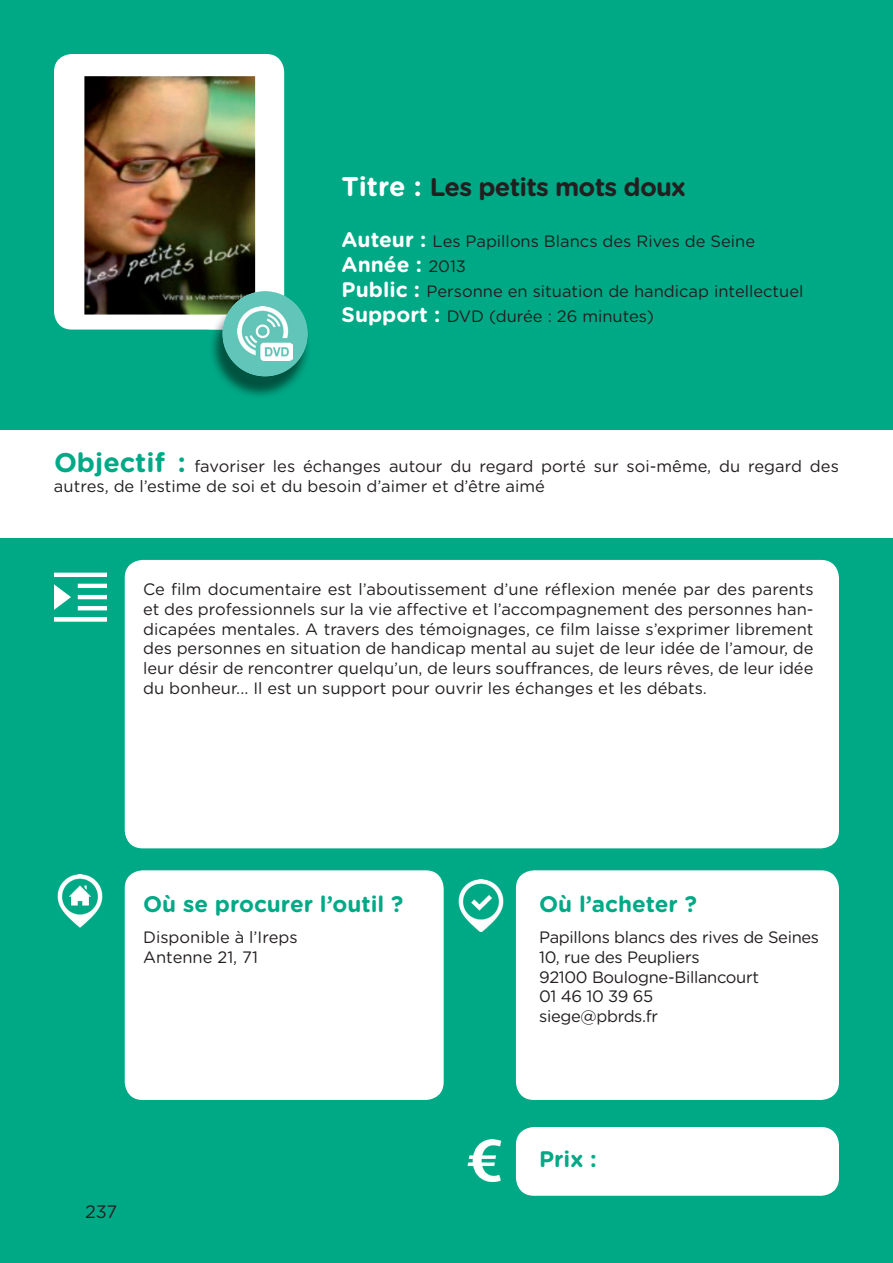
<style>
.page{position:relative;width:893px;height:1263px;background:#00a986}
.page>*{position:absolute;margin:0;border:0;box-sizing:border-box;transform-origin:0 0}
.t1{font:700 25.5px "Gotham Rounded";letter-spacing:-.03em;color:#231f20}
.t2{font:700 22.5px "Gotham Rounded";color:#00a986}
.t3{font:700 21px "Gotham Rounded";color:#fff}
.t4{font:18px "Gotham Rounded";color:#231f20}
.t5{font:16.5px/19.8px "Gotham Rounded";color:#231f20}
.t6{font:16.5px/19.8px "Gotham Rounded";letter-spacing:-.02em;color:#231f20}
.s1{font-size:27px;color:#fff}
.s2{font-weight:700;font-size:21px;color:#fff}
.s3{font-weight:400;font-size:16.5px;color:#231f20}
.s4{font-weight:700;font-size:27px;color:#00a986}
</style>
<div class="page">
<div style="left:0;top:430px;width:893px;height:108px;background:#fff"></div>
<div style="left:54px;top:54px;width:230px;height:276px;background:#fff;border-radius:18px"></div>
<div style="left:125px;top:560px;width:714px;height:288px;background:#fff;border-radius:18px"></div>
<div style="left:125px;top:870px;width:319px;height:230px;background:#fff;border-radius:18px"></div>
<img style="left:54px;top:572px;width:52px;height:50px">
<img style="left:57px;top:875px;width:46px;height:52px">
<img style="left:458px;top:879px;width:46px;height:53px">
<div style="left:516px;top:870px;width:323px;height:230px;background:#fff;border-radius:18px"></div>
<div style="left:516px;top:1127px;width:323px;height:69px;background:#fff;border-radius:18px"></div>
<img style="left:467px;top:1140px;width:35px;height:41px">
<img style="left:84px;top:76px;width:171px;height:239px">
<img style="left:212px;top:330px;width:96px;height:66px">
<img style="left:209px;top:315px;width:18px;height:15px">
<img style="left:209px;top:297px;width:34px;height:18px">
<div style="left:223px;top:291px;width:85px;height:85px;background:#61c5b9;border-radius:50%"></div>
<img style="left:237px;top:307px;width:56px;height:54px">
<h1 class="t1" style="left:342px;top:169px;width:346px"><span class="s1">Titre :</span> Les petits mots doux</h1>
<p class="t5" style="left:342px;top:230px;width:415px"><span class="s2">Auteur :</span> Les Papillons Blancs des Rives de Seine</p>
<p class="t3" style="left:342px;top:249px;width:126px">Année : <span class="s3">2013</span></p>
<p class="t5" style="left:342px;top:278px;width:463px;line-height:25.2px"><span class="s2">Public :</span> Personne en situation de handicap intellectuel<br><span class="s2">Support :</span> DVD (durée : 26 minutes)</p>
<p class="t5" style="left:54px;top:456px;width:786px"><span class="s4">Objectif :</span> favoriser les échanges autour du regard porté sur soi-même, du regard des autres, de l’estime de soi et du besoin d’aimer et d’être aimé</p>
<p class="t5" style="left:143px;top:578px;width:672px;text-align:justify">Ce film documentaire est l’aboutissement d’une réflexion menée par des parents et des professionnels sur la vie affective et l’accompagnement des personnes han&shy;dicapées mentales. A travers des témoignages, ce film laisse s’exprimer librement des personnes en situation de handicap mental au sujet de leur idée de l’amour, de leur désir de rencontrer quelqu’un, de leurs souffrances, de leurs rêves, de leur idée du bonheur... Il est un support pour ouvrir les échanges et les débats.</p>
<h2 class="t2" style="left:143px;top:888px;width:262px">Où se procurer l’outil ?</h2>
<p class="t5" style="left:143px;top:926px;width:156px">Disponible à l’Ireps<br>Antenne 21, 71</p>
<p class="t4" style="left:85px;top:1199px;width:34px">237</p>
<h2 class="t2" style="left:539px;top:888px;width:159px">Où l’acheter ?</h2>
<p class="t6" style="left:539px;top:926px;width:281px">Papillons blancs des rives de Seines<br>10, rue des Peupliers<br>92100 Boulogne-Billancourt<br>01 46 10 39 65<br>siege@pbrds.fr</p>
<h2 class="t2" style="left:539px;top:1142px;width:59px">Prix :</h2>
</div>
